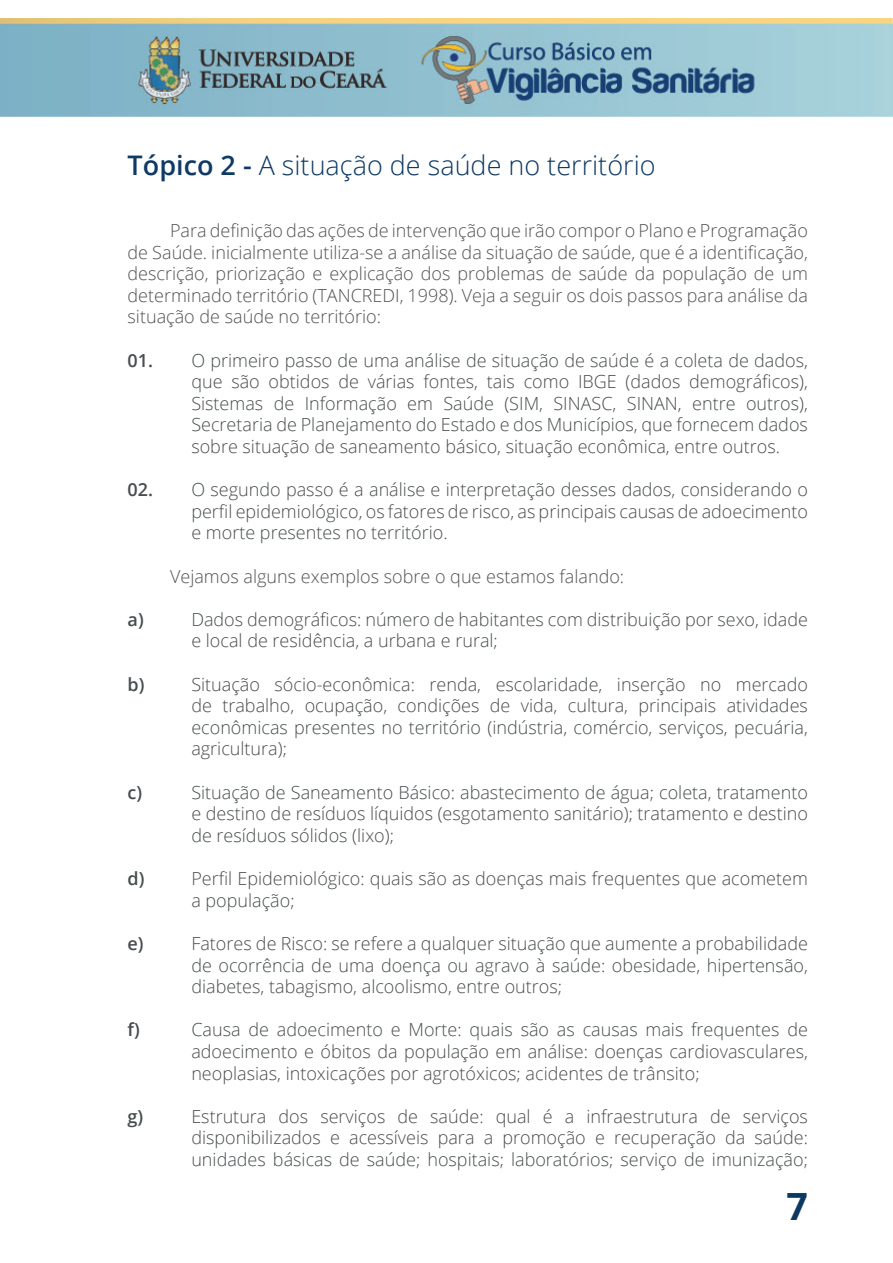
<style>
.page{position:relative;width:893px;height:1263px;background:#fff}
.page>*{position:absolute;margin:0;border:0;box-sizing:border-box;transform-origin:0 0}
.t1{font:700 37.5px "Open Sans";color:#0c3961}
.Tópico{font:300 27px "Open Sans";color:#0f3a64}
.Pontuação{font:300 18px/21.6px "Open Sans";color:#484c4e;text-align:justify}
.Texto_Paragrafado{font:300 18px/21.6px "Open Sans";color:#525252;text-align:justify}
.Pontuação-2{font:600 18px "Open Sans";color:#484c4e}
.s1{font-weight:600}
</style>
<div class="page">
<img style="left:0;top:19px;width:893px;height:98px">
<p class="Tópico" style="left:128px;top:147px;width:529px"><span class="s1">Tópico 2 -</span> A situação de saúde no território</p>
<p class="Texto_Paragrafado" style="left:128px;top:219px;width:682px;text-indent:43px">Para definição das ações de intervenção que irão compor o Plano e Programação de Saúde. inicialmente utiliza-se a análise da situação de saúde, que é a identificação, descrição, priorização e explicação dos problemas de saúde da população de um determinado território (TANCREDI, 1998). Veja a seguir os dois passos para análise da situação de saúde no território:</p>
<p class="Pontuação" style="left:191px;top:349px;width:618px;text-indent:-64px"><span class="s1">01.</span> O primeiro passo de uma análise de situação de saúde é a coleta de dados, que são obtidos de várias fontes, tais como IBGE (dados demográficos), Sistemas de Informação em Saúde (SIM, SINASC, SINAN, entre outros), Secretaria de Planejamento do Estado e dos Municípios, que fornecem dados sobre situação de saneamento básico, situação econômica, entre outros.</p>
<p class="Pontuação" style="left:191px;top:478px;width:618px;text-indent:-64px"><span class="s1">02.</span> O segundo passo é a análise e interpretação desses dados, considerando o perfil epidemiológico, os fatores de risco, as principais causas de adoecimento e morte presentes no território.</p>
<p class="Texto_Paragrafado" style="left:170px;top:565px;width:456px">Vejamos alguns exemplos sobre o que estamos falando:</p>
<p class="Pontuação-2" style="left:128px;top:607px;width:18px">a)</p>
<p class="Pontuação" style="left:191px;top:608px;width:618px">Dados demográficos: número de habitantes com distribuição por sexo, idade e local de residência, a urbana e rural;</p>
<p class="Pontuação-2" style="left:128px;top:672px;width:18px">b)</p>
<p class="Pontuação" style="left:191px;top:673px;width:618px">Situação sócio-econômica: renda, escolaridade, inserção no mercado de trabalho, ocupação, condições de vida, cultura, principais atividades econômicas presentes no território (indústria, comércio, serviços, pecuária, agricultura);</p>
<p class="Pontuação-2" style="left:128px;top:780px;width:16px">c)</p>
<p class="Pontuação" style="left:191px;top:781px;width:618px">Situação de Saneamento Básico: abastecimento de água; coleta, tratamento e destino de resíduos líquidos (esgotamento sanitário); tratamento e destino de resíduos sólidos (lixo);</p>
<p class="Pontuação-2" style="left:128px;top:866px;width:18px">d)</p>
<p class="Pontuação" style="left:191px;top:867px;width:618px">Perfil Epidemiológico: quais são as doenças mais frequentes que acometem a população;</p>
<p class="Pontuação-2" style="left:128px;top:931px;width:18px">e)</p>
<p class="Pontuação" style="left:191px;top:932px;width:618px">Fatores de Risco: se refere a qualquer situação que aumente a probabilidade de ocorrência de uma doença ou agravo à saúde: obesidade, hipertensão, diabetes, tabagismo, alcoolismo, entre outros;</p>
<p class="Pontuação-2" style="left:128px;top:1017px;width:14px">f)</p>
<p class="Pontuação" style="left:191px;top:1018px;width:618px">Causa de adoecimento e Morte: quais são as causas mais frequentes de adoecimento e óbitos da população em análise: doenças cardiovasculares, neoplasias, intoxicações por agrotóxicos; acidentes de trânsito;</p>
<p class="Pontuação-2" style="left:128px;top:1104px;width:17px">g)</p>
<p class="Pontuação" style="left:191px;top:1105px;width:618px">Estrutura dos serviços de saúde: qual é a infraestrutura de serviços disponibilizados e acessíveis para a promoção e recuperação da saúde: unidades básicas de saúde; hospitais; laboratórios; serviço de imunização;</p>
<h1 class="t1" style="left:786px;top:1180px;width:23px">7</h1>
</div>
